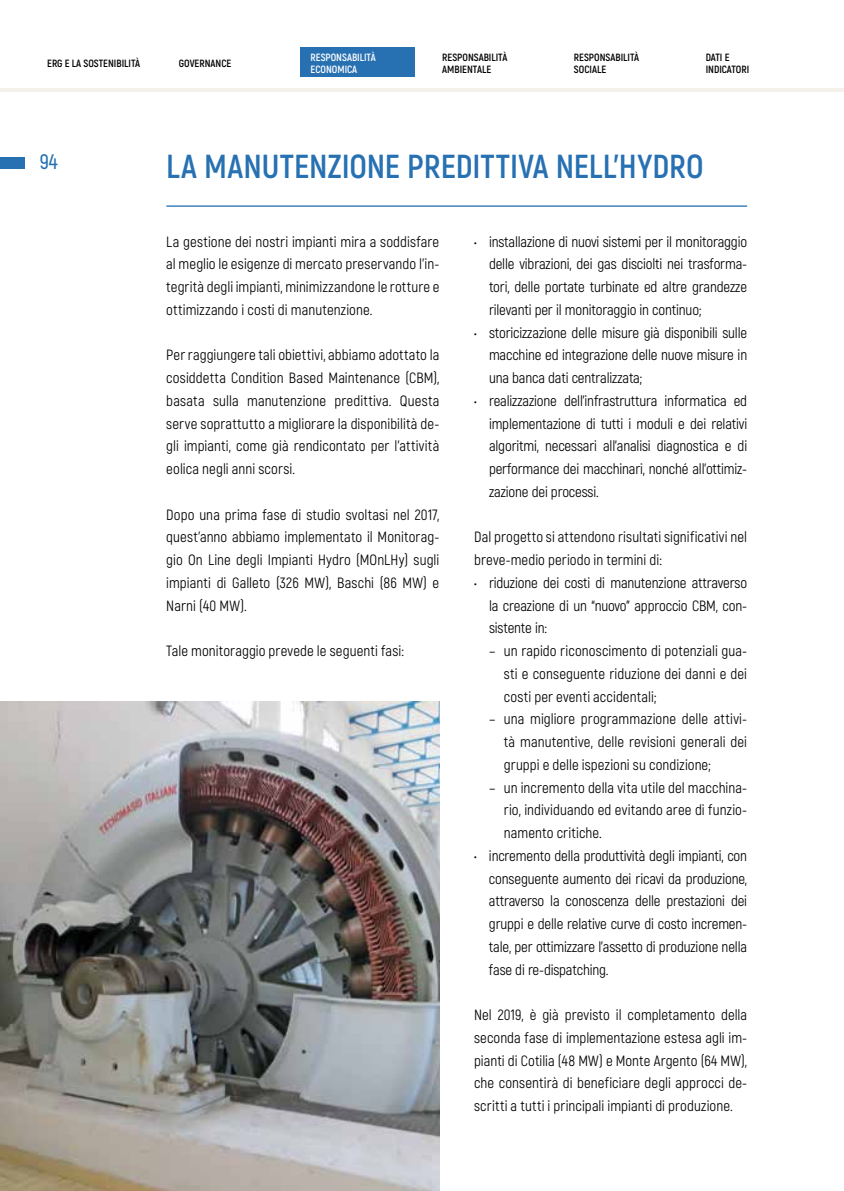
<style>
.page{position:relative;width:844px;height:1191px;background:#fff}
.page>*{position:absolute;margin:0;border:0;box-sizing:border-box;transform-origin:0 0}
.t1{font:700 33.25px "Akrobat";letter-spacing:.005em;color:#2771b3}
.t2{font:600 21px "Akrobat";color:#2771b3}
.t3{font:14.88px/22.8px "Akrobat";letter-spacing:.005em;color:#000;text-align:justify}
.t4{font:700 10.5px/12.6px "Akrobat";color:#000}
.t5{font:700 10.5px/12.6px "Akrobat";color:#fff}
</style>
<div class="page">
<hr style="left:0;top:88px;width:843px;height:4px;background:#f3f1ea">
<div style="left:0;top:157px;width:25px;height:12px;background:#2771b3"></div>
<div style="left:300px;top:47px;width:114px;height:30px;background:#2771b3"></div>
<hr style="left:166px;top:205px;width:581px;height:2px;background:#2771b3">
<img style="left:0;top:702px;width:439px;height:489px">
<p class="t4" style="left:47px;top:57px;width:94px">ERG E LA SOSTENIBILITÀ</p>
<p class="t4" style="left:442px;top:51px;width:67px">RESPONSABILITÀ<br>AMBIENTALE</p>
<p class="t4" style="left:574px;top:51px;width:67px">RESPONSABILITÀ<br>SOCIALE</p>
<p class="t4" style="left:705px;top:51px;width:45px">DATI E<br>INDICATORI</p>
<p class="t5" style="left:310px;top:51px;width:67px">RESPONSABILITÀ<br>ECONOMICA</p>
<p class="t4" style="left:179px;top:57px;width:54px">GOVERNANCE</p>
<h2 class="t2" style="left:40px;top:149px;width:20px">94</h2>
<h1 class="t1" style="left:166px;top:146px;width:538px">LA MANUTENZIONE PREDITTIVA NELL’HYDRO</h1>
<p class="t3" style="left:166px;top:230px;width:274px">La gestione dei nostri impianti mira a soddisfare al meglio le esigenze di mercato preservando l’in&shy;tegrità degli impianti, minimizzandone le rotture e ottimizzando i costi di manutenzione.</p>
<p class="t3" style="left:166px;top:344px;width:274px">Per raggiungere tali obiettivi, abbiamo adottato la cosiddetta Condition Based Maintenance (CBM), basata sulla manutenzione predittiva. Questa serve soprattutto a migliorare la disponibilità de&shy;gli impianti, come già rendicontato per l’attività eolica negli anni scorsi.</p>
<p class="t3" style="left:166px;top:503px;width:274px">Dopo una prima fase di studio svoltasi nel 2017, quest’anno abbiamo implementato il Monitorag&shy;gio On Line degli Impianti Hydro (MOnLHy) sugli impianti di Galleto (326 MW), Baschi (86 MW) e Narni (40 MW).</p>
<p class="t3" style="left:166px;top:639px;width:239px">Tale monitoraggio prevede le seguenti fasi:</p>
<p class="t3" style="left:489px;top:230px;width:259px;text-indent:-15px">• installazione di nuovi sistemi per il monitoraggio delle vibrazioni, dei gas disciolti nei trasforma&shy;tori, delle portate turbinate ed altre grandezze rilevanti per il monitoraggio in continuo;</p>
<p class="t3" style="left:489px;top:321px;width:259px;text-indent:-15px">• storicizzazione delle misure già disponibili sulle macchine ed integrazione delle nuove misure in una banca dati centralizzata;</p>
<p class="t3" style="left:489px;top:389px;width:259px;text-indent:-15px">• realizzazione dell’infrastruttura informatica ed implementazione di tutti i moduli e dei relativi algoritmi, necessari all’analisi diagnostica e di performance dei macchinari, nonché all’ottimiz&shy;zazione dei processi.</p>
<p class="t3" style="left:474px;top:526px;width:274px">Dal progetto si attendono risultati significativi nel breve-medio periodo in termini di:</p>
<p class="t3" style="left:489px;top:571px;width:259px;text-indent:-15px">• riduzione dei costi di manutenzione attraverso la creazione di un “nuovo” approccio CBM, con&shy;sistente in:</p>
<p class="t3" style="left:503px;top:639px;width:245px;text-indent:-15px">– un rapido riconoscimento di potenziali gua&shy;sti e conseguente riduzione dei danni e dei costi per eventi accidentali;</p>
<p class="t3" style="left:503px;top:708px;width:245px;text-indent:-15px">– una migliore programmazione delle attivi&shy;tà manutentive, delle revisioni generali dei gruppi e delle ispezioni su condizione;</p>
<p class="t3" style="left:503px;top:776px;width:245px;text-indent:-15px">– un incremento della vita utile del macchina&shy;rio, individuando ed evitando aree di funzio&shy;namento critiche.</p>
<p class="t3" style="left:489px;top:844px;width:259px;text-indent:-15px">• incremento della produttività degli impianti, con conseguente aumento dei ricavi da produzione, attraverso la conoscenza delle prestazioni dei gruppi e delle relative curve di costo incremen&shy;tale, per ottimizzare l’assetto di produzione nella fase di re-dispatching.</p>
<p class="t3" style="left:474px;top:1003px;width:274px">Nel 2019, è già previsto il completamento della seconda fase di implementazione estesa agli im&shy;pianti di Cotilia (48 MW) e Monte Argento (64 MW), che consentirà di beneficiare degli approcci de&shy;scritti a tutti i principali impianti di produzione.</p>
</div>
